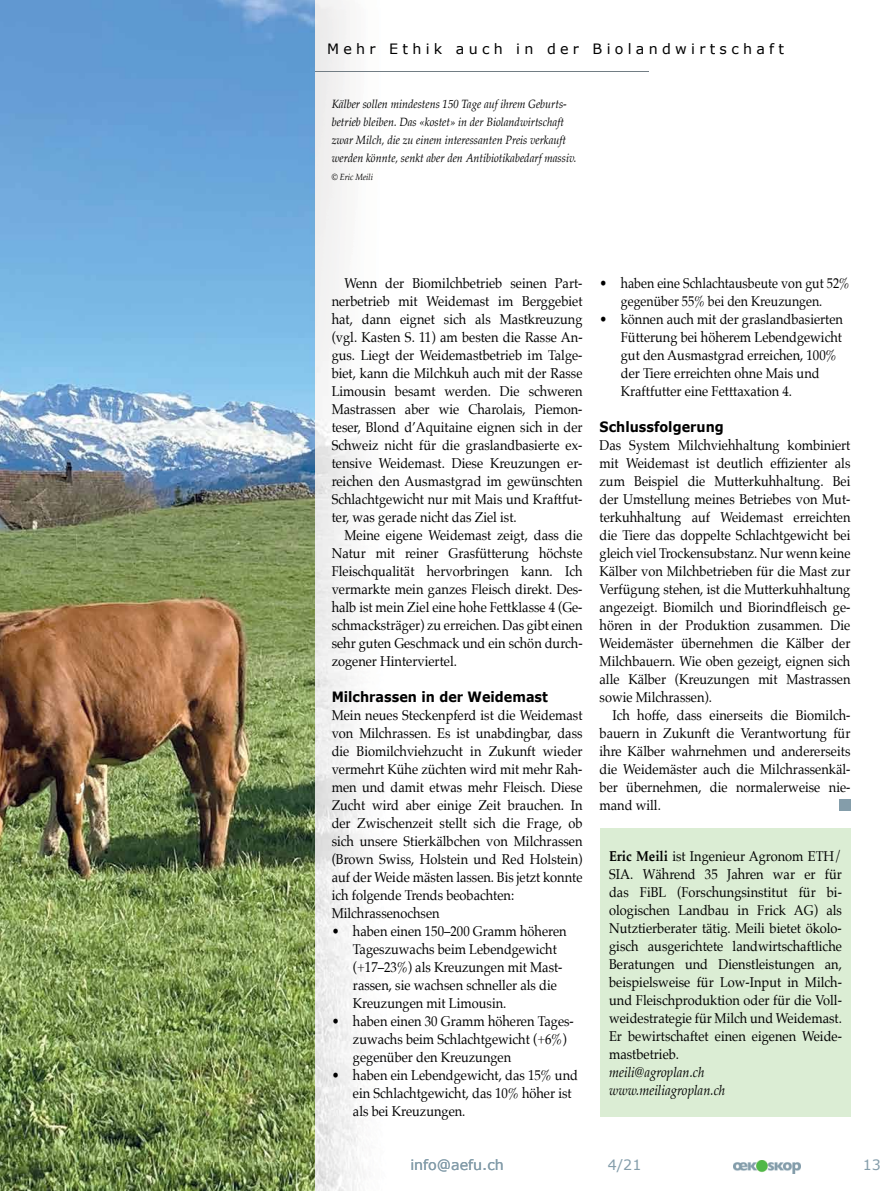
<style>
.page{position:relative;width:893px;height:1191px;background:#fff}
.page>*{position:absolute;margin:0;border:0;box-sizing:border-box;transform-origin:0 0}
.t1{font:14.25px/18px "Palatino";color:#000;text-align:justify;scale:.9 1}
.t2{font:700 14.25px "Verdana";color:#000;scale:.9 1}
.t3{font:italic 14.25px/18px "Palatino";color:#000;scale:.9 1}
.t4{font:14.25px "Verdana";letter-spacing:.3em;color:#000}
.t5{font:14.25px "Verdana";color:#849daa}
.t6{font:italic 12px/18px "Palatino";color:#000;scale:.9 1}
.t7{font:italic 9px "Palatino";color:#000;scale:.9 1}
.s1{font-weight:700}
</style>
<div class="page">
<img style="left:733px;top:1160px;width:67px;height:13px">
<img style="left:315px;top:0;width:53px;height:1191px">
<hr style="left:63px;top:71px;width:586px;height:1px;background:#727d84">
<div style="left:600px;top:828px;width:250px;height:289px;background:#dbedd4"></div>
<div style="left:839px;top:799px;width:11px;height:11px;background:#849daa"></div>
<img style="left:0;top:0;width:315px;height:1191px">
<p class="t4" style="left:327px;top:40px;width:458px">Mehr Ethik auch in der Biolandwirtschaft</p>
<p class="t6" style="left:332px;top:95px;width:274px">Kälber sollen mindestens 150 Tage auf ihrem Geburts&shy;betrieb bleiben. Das «kostet» in der Biolandwirtschaft zwar Milch, die zu einem interessanten Preis verkauft werden könnte, senkt aber den Antibiotikabedarf massiv.</p>
<p class="t7" style="left:332px;top:169px;width:47px">© Eric Meili</p>
<p class="t1" style="left:332px;top:274px;width:280px;text-indent:13px">Wenn der Biomilchbetrieb seinen Part&shy;nerbetrieb mit Weidemast im Berggebiet hat, dann eignet sich als Mastkreuzung (vgl. Kasten S. 11) am besten die Rasse An&shy;gus. Liegt der Weidemastbetrieb im Talge&shy;biet, kann die Milchkuh auch mit der Rasse Limousin besamt werden. Die schweren Mastrassen aber wie Charolais, Piemon&shy;teser, Blond d’Aquitaine eignen sich in der Schweiz nicht für die graslandbasierte ex&shy;tensive Weidemast. Diese Kreuzungen er&shy;reichen den Ausmastgrad im gewünschten Schlachtgewicht nur mit Mais und Kraftfut&shy;ter, was gerade nicht das Ziel ist.</p>
<p class="t1" style="left:332px;top:526px;width:280px;text-indent:13px">Meine eigene Weidemast zeigt, dass die Natur mit reiner Grasfütterung höchste Fleischqualität hervorbringen kann. Ich vermarkte mein ganzes Fleisch direkt. Des&shy;halb ist mein Ziel eine hohe Fettklasse 4 (Ge&shy;schmacksträger) zu erreichen. Das gibt einen sehr guten Geschmack und ein schön durch&shy;zogener Hinterviertel.</p>
<p class="t2" style="left:332px;top:687px;width:242px">Milchrassen in der Weidemast</p>
<p class="t1" style="left:332px;top:706px;width:280px;text-align:left">Mein neues Steckenpferd ist die Weidemast von Milchrassen. Es ist unabdingbar, dass die Biomilchviehzucht in Zukunft wieder vermehrt Kühe züchten wird mit mehr Rah&shy;men und damit etwas mehr Fleisch. Diese Zucht wird aber einige Zeit brauchen. In der Zwischenzeit stellt sich die Frage, ob sich unsere Stierkälbchen von Milchrassen (Brown Swiss, Holstein und Red Holstein) auf der Weide mästen lassen. Bis jetzt konnte ich folgende Trends beobachten:<br>Milchrassenochsen</p>
<p class="t1" style="left:353px;top:922px;width:239px;text-align:left;text-indent:-21px">• haben einen 150–200 Gramm höheren Tageszuwachs beim Lebendgewicht (+17–23%) als Kreuzungen mit Mast&shy;rassen, sie wachsen schneller als die Kreuzungen mit Limousin.</p>
<p class="t1" style="left:353px;top:1012px;width:247px;text-align:left;text-indent:-21px">• haben einen 30 Gramm höheren Tages&shy;zuwachs beim Schlachtgewicht (+6%) gegenüber den Kreuzungen</p>
<p class="t1" style="left:353px;top:1066px;width:252px;text-align:left;text-indent:-21px">• haben ein Lebendgewicht, das 15% und ein Schlachtgewicht, das 10% höher ist als bei Kreuzungen.</p>
<p class="t1" style="left:600px;top:274px;width:279px;text-align:center">• haben eine Schlachtausbeute von gut 52% gegenüber 55% bei den Kreuzungen.</p>
<p class="t1" style="left:621px;top:310px;width:248px;text-align:left;text-indent:-21px">• können auch mit der graslandbasierten Fütterung bei höherem Lebendgewicht gut den Ausmastgrad erreichen, 100% der Tiere erreichten ohne Mais und Kraftfutter eine Fetttaxation 4.</p>
<p class="t2" style="left:600px;top:417px;width:139px">Schlussfolgerung</p>
<p class="t1" style="left:600px;top:436px;width:280px">Das System Milchviehhaltung kombiniert mit Weidemast ist deutlich effizienter als zum Beispiel die Mutterkuhhaltung. Bei der Umstellung meines Betriebes von Mut&shy;terkuhhaltung auf Weidemast erreichten die Tiere das doppelte Schlachtgewicht bei gleich viel Trockensubstanz. Nur wenn keine Kälber von Milchbetrieben für die Mast zur Verfügung stehen, ist die Mutterkuhhaltung angezeigt. Biomilch und Biorindfleisch ge&shy;hören in der Produktion zusammen. Die Weidemäster übernehmen die Kälber der Milchbauern. Wie oben gezeigt, eignen sich alle Kälber (Kreuzungen mit Mastrassen sowie Milchrassen).</p>
<p class="t1" style="left:600px;top:706px;width:280px;text-indent:13px">Ich hoffe, dass einerseits die Biomilch&shy;bauern in Zukunft die Verantwortung für ihre Kälber wahrnehmen und andererseits die Weidemäster auch die Milchrassenkäl&shy;ber übernehmen, die normalerweise nie&shy;mand will.</p>
<p class="t1" style="left:609px;top:847px;width:260px"><span class="s1">Eric Meili</span> ist Ingenieur Agronom ETH/ SIA. Während 35 Jahren war er für das FiBL (Forschungsinstitut für bi&shy;ologischen Landbau in Frick AG) als Nutztier berater tätig. Meili bietet ökolo&shy;gisch ausgerichtete landwirtschaftliche Beratungen und Dienstleistungen an, beispielsweise für Low-Input in Milch&shy;und Fleischproduktion oder für die Voll&shy;weidestrategie für Milch und Weidemast.<br>Er bewirtschaftet einen eigenen Weide&shy;mastbetrieb.</p>
<p class="t3" style="left:609px;top:1063px;width:131px">meili@agroplan.ch www.meiliagroplan.ch</p>
<p class="t5" style="left:410px;top:1156px;width:95px">info@aefu.ch</p>
<p class="t5" style="left:608px;top:1156px;width:35px">4/21</p>
<p class="t5" style="left:863px;top:1156px;width:20px">13</p>
</div>
